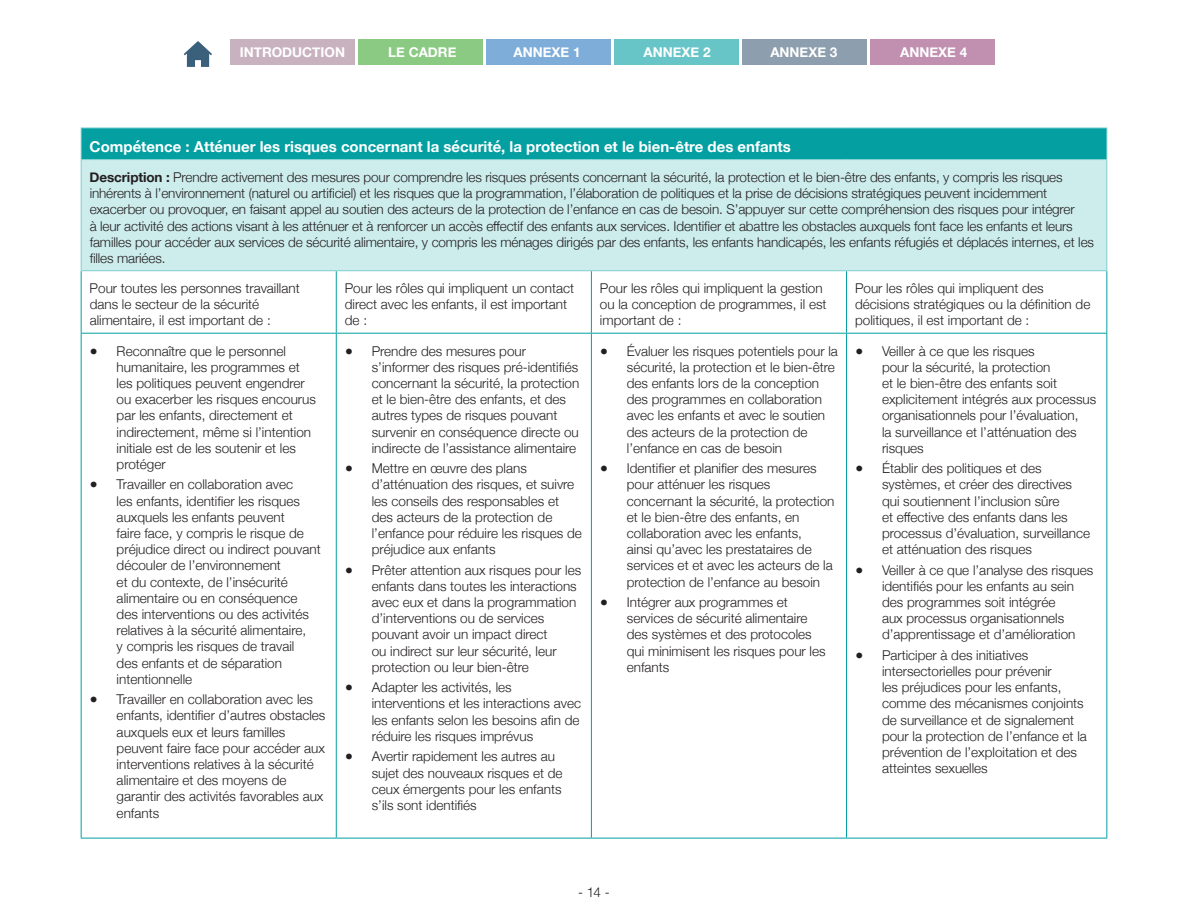
<style>
.page{position:relative;width:1188px;height:918px;background:#fff}
.page>*{position:absolute;margin:0;border:0;box-sizing:border-box;transform-origin:0 0}
.t1{font:700 15px "Helvetica Neue";color:#fff}
.t2{font:300 13.5px/16.2px "Helvetica Neue";color:#231f20}
.t3{font:700 13.5px "Helvetica Neue";color:#fff}
.s1{font-weight:700}
</style>
<div class="page">
<div style="left:614px;top:39px;width:124px;height:26px;background:#68c5c7"></div>
<div style="left:742px;top:39px;width:124px;height:26px;background:#8d9eae"></div>
<div style="left:230px;top:39px;width:125px;height:26px;background:#c9b2bf"></div>
<div style="left:359px;top:39px;width:124px;height:26px;background:#8aca83"></div>
<div style="left:487px;top:39px;width:124px;height:26px;background:#7fadd9"></div>
<div style="left:870px;top:39px;width:124px;height:26px;background:#c190b1"></div>
<svg style="left:184px;top:41px;width:28px;height:26px"></svg>
<div style="left:81px;top:128px;width:1026px;height:32px;background:#039fa1"></div>
<div style="left:81px;top:160px;width:1026px;height:111px;background:#cdecec"></div>
<hr style="left:1106px;top:128px;width:1px;height:31px;background:#81cfd0">
<hr style="left:1106px;top:160px;width:1px;height:110px;background:#81cfd0">
<hr style="left:81px;top:271px;width:1px;height:62px;background:#039fa1">
<hr style="left:336px;top:271px;width:1px;height:62px;background:#039fa1">
<hr style="left:591px;top:271px;width:1px;height:62px;background:#039fa1">
<hr style="left:846px;top:271px;width:1px;height:62px;background:#039fa1">
<hr style="left:1106px;top:271px;width:1px;height:62px;background:#039fa1">
<hr style="left:81px;top:334px;width:1px;height:504px;background:#039fa1">
<hr style="left:336px;top:334px;width:1px;height:504px;background:#039fa1">
<hr style="left:591px;top:334px;width:1px;height:504px;background:#039fa1">
<hr style="left:846px;top:334px;width:1px;height:504px;background:#039fa1">
<hr style="left:1106px;top:334px;width:1px;height:504px;background:#039fa1">
<hr style="left:81px;top:333px;width:255px;height:1px;background:#039fa1">
<hr style="left:336px;top:333px;width:255px;height:1px;background:#039fa1">
<hr style="left:591px;top:333px;width:256px;height:1px;background:#039fa1">
<hr style="left:847px;top:333px;width:260px;height:1px;background:#039fa1">
<hr style="left:81px;top:838px;width:255px;height:1px;background:#039fa1">
<hr style="left:336px;top:838px;width:255px;height:1px;background:#039fa1">
<hr style="left:591px;top:838px;width:256px;height:1px;background:#039fa1">
<hr style="left:847px;top:838px;width:260px;height:1px;background:#039fa1">
<hr style="left:81px;top:128px;width:255px;height:1px;background:#81cfd0">
<hr style="left:81px;top:128px;width:1px;height:31px;background:#81cfd0">
<hr style="left:336px;top:128px;width:255px;height:1px;background:#81cfd0">
<hr style="left:591px;top:128px;width:256px;height:1px;background:#81cfd0">
<hr style="left:847px;top:128px;width:260px;height:1px;background:#81cfd0">
<hr style="left:81px;top:159px;width:255px;height:1px;background:#81cfd0">
<hr style="left:81px;top:160px;width:1px;height:110px;background:#81cfd0">
<hr style="left:336px;top:159px;width:255px;height:1px;background:#81cfd0">
<hr style="left:591px;top:159px;width:256px;height:1px;background:#81cfd0">
<hr style="left:847px;top:159px;width:260px;height:1px;background:#81cfd0">
<hr style="left:81px;top:270px;width:255px;height:1px;background:#81cfd0">
<hr style="left:336px;top:270px;width:255px;height:1px;background:#81cfd0">
<hr style="left:591px;top:270px;width:256px;height:1px;background:#81cfd0">
<hr style="left:847px;top:270px;width:260px;height:1px;background:#81cfd0">
<p class="t3" style="left:240px;top:41px;width:107px">INTRODUCTION</p>
<p class="t3" style="left:388px;top:41px;width:70px">LE CADRE</p>
<p class="t3" style="left:514px;top:41px;width:69px">ANNEXE 1</p>
<p class="t3" style="left:644px;top:41px;width:69px">ANNEXE 2</p>
<p class="t3" style="left:770px;top:41px;width:69px">ANNEXE 3</p>
<p class="t3" style="left:900px;top:41px;width:69px">ANNEXE 4</p>
<p class="t1" style="left:90px;top:135px;width:703px">Compétence : Atténuer les risques concernant la sécurité, la protection et le bien-être des enfants</p>
<p class="t2" style="left:90px;top:168px;width:1006px"><span class="s1">Description :</span> Prendre activement des mesures pour comprendre les risques présents concernant la sécurité, la protection et le bien-être des enfants, y compris les risques inhérents à l’environnement (naturel ou artificiel) et les risques que la programmation, l’élaboration de politiques et la prise de décisions stratégiques peuvent incidemment exacerber ou provoquer, en faisant appel au soutien des acteurs de la protection de l’enfance en cas de besoin. S’appuyer sur cette compréhension des risques pour intégrer<br>à leur activité des actions visant à les atténuer et à renforcer un accès effectif des enfants aux services. Identifier et abattre les obstacles auxquels font face les enfants et leurs familles pour accéder aux services de sécurité alimentaire, y compris les ménages dirigés par des enfants, les enfants handicapés, les enfants réfugiés et déplacés internes, et les filles mariées.</p>
<p class="t2" style="left:90px;top:279px;width:212px">Pour toutes les personnes travaillant dans le secteur de la sécurité alimentaire, il est important de :</p>
<p class="t2" style="left:345px;top:279px;width:231px">Pour les rôles qui impliquent un contact direct avec les enfants, il est important de :</p>
<p class="t2" style="left:600px;top:279px;width:228px">Pour les rôles qui impliquent la gestion ou la conception de programmes, il est important de :</p>
<p class="t2" style="left:855px;top:279px;width:237px">Pour les rôles qui impliquent des décisions stratégiques ou la définition de politiques, il est important de :</p>
<p class="t2" style="left:117px;top:342px;width:201px;text-indent:-27px">● Reconnaître que le personnel humanitaire, les programmes et les politiques peuvent engendrer ou exacerber les risques encourus par les enfants, directement et indirectement, même si l’intention initiale est de les soutenir et les protéger</p>
<p class="t2" style="left:117px;top:475px;width:206px;text-indent:-27px">● Travailler en collaboration avec<br>les enfants, identifier les risques auxquels les enfants peuvent<br>faire face, y compris le risque de préjudice direct ou indirect pouvant découler de l’environnement<br>et du contexte, de l’insécurité alimentaire ou en conséquence des interventions ou des activités relatives à la sécurité alimentaire,<br>y compris les risques de travail<br>des enfants et de séparation intentionnelle</p>
<p class="t2" style="left:117px;top:690px;width:210px;text-indent:-27px">● Travailler en collaboration avec les enfants, identifier d’autres obstacles auxquels eux et leurs familles peuvent faire face pour accéder aux interventions relatives à la sécurité alimentaire et des moyens de garantir des activités favorables aux enfants</p>
<p class="t2" style="left:627px;top:342px;width:213px;text-indent:-27px">● Évaluer les risques potentiels pour la sécurité, la protection et le bien-être des enfants lors de la conception des programmes en collaboration avec les enfants et avec le soutien des acteurs de la protection de l’enfance en cas de besoin</p>
<p class="t2" style="left:627px;top:459px;width:209px;text-indent:-27px">● Identifier et planifier des mesures pour atténuer les risques concernant la sécurité, la protection et le bien-être des enfants, en collaboration avec les enfants,<br>ainsi qu’avec les prestataires de services et et avec les acteurs de la protection de l’enfance au besoin</p>
<p class="t2" style="left:627px;top:593px;width:200px;text-indent:-27px">● Intégrer aux programmes et services de sécurité alimentaire des systèmes et des protocoles qui minimisent les risques pour les enfants</p>
<p class="t2" style="left:882px;top:342px;width:216px;text-indent:-27px">● Veiller à ce que les risques<br>pour la sécurité, la protection<br>et le bien-être des enfants soit explicitement intégrés aux processus organisationnels pour l’évaluation,<br>la surveillance et l’atténuation des risques</p>
<p class="t2" style="left:882px;top:459px;width:210px;text-indent:-27px">● Établir des politiques et des systèmes, et créer des directives qui soutiennent l’inclusion sûre<br>et effective des enfants dans les processus d’évaluation, surveillance et atténuation des risques</p>
<p class="t2" style="left:882px;top:561px;width:213px;text-indent:-27px">● Veiller à ce que l’analyse des risques identifiés pour les enfants au sein des programmes soit intégrée<br>aux processus organisationnels d’apprentissage et d’amélioration</p>
<p class="t2" style="left:882px;top:646px;width:206px;text-indent:-27px">● Participer à des initiatives intersectorielles pour prévenir<br>les préjudices pour les enfants, comme des mécanismes conjoints de surveillance et de signalement pour la protection de l’enfance et la prévention de l’exploitation et des atteintes sexuelles</p>
<p class="t2" style="left:372px;top:342px;width:209px;text-indent:-27px">● Prendre des mesures pour s’informer des risques pré-identifiés concernant la sécurité, la protection et le bien-être des enfants, et des autres types de risques pouvant survenir en conséquence directe ou indirecte de l’assistance alimentaire</p>
<p class="t2" style="left:372px;top:459px;width:212px;text-indent:-27px">● Mettre en œuvre des plans d’atténuation des risques, et suivre les conseils des responsables et des acteurs de la protection de l’enfance pour réduire les risques de préjudice aux enfants</p>
<p class="t2" style="left:372px;top:561px;width:211px;text-indent:-27px">● Prêter attention aux risques pour les enfants dans toutes les interactions avec eux et dans la programmation d’interventions ou de services pouvant avoir un impact direct<br>ou indirect sur leur sécurité, leur protection ou leur bien-être</p>
<p class="t2" style="left:372px;top:678px;width:211px;text-indent:-27px">● Adapter les activités, les interventions et les interactions avec les enfants selon les besoins afin de réduire les risques imprévus</p>
<p class="t2" style="left:372px;top:747px;width:192px;text-indent:-27px">● Avertir rapidement les autres au sujet des nouveaux risques et de ceux émergents pour les enfants s’ils sont identifiés</p>
<p class="t2" style="left:578px;top:883px;width:33px">- 14 -</p>
</div>
